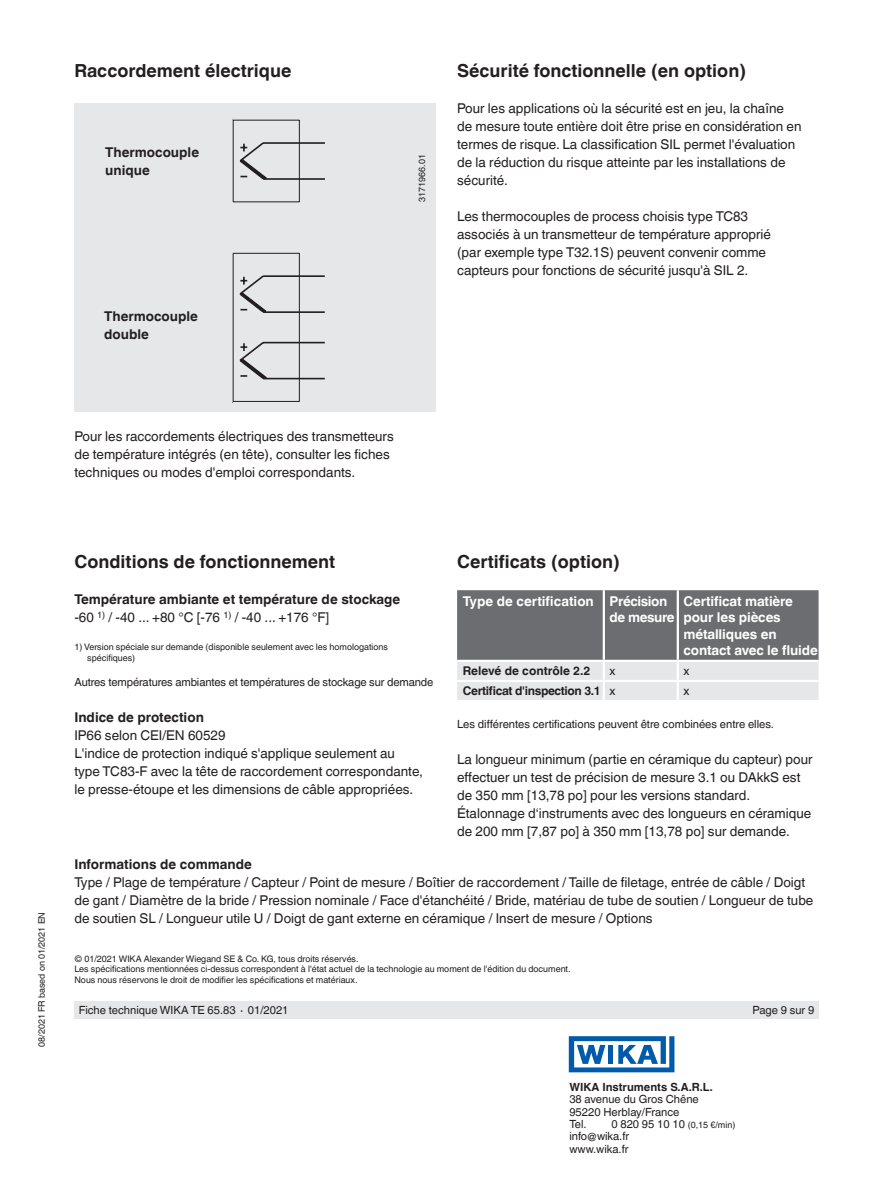
<style>
.page{position:relative;width:893px;height:1188px;background:#fff}
.page>*{position:absolute;margin:0;border:0;box-sizing:border-box;transform-origin:0 0}
.t1{font:700 18px "Helvetica World";color:#231f20}
.t2{font:13.5px/18px "Helvetica World";color:#231f20}
.t3{font:700 13.5px/18px "Helvetica World";color:#231f20}
.t4{font:700 13.5px/16.5px "Helvetica World";letter-spacing:-.01em;color:#fff}
.t5{font:700 13.5px/16.5px "Helvetica World";letter-spacing:-.03em;color:#fff}
.t6{font:700 12px "Helvetica World";letter-spacing:-.03em;color:#231f20}
.t7{font:700 12px "Helvetica World";color:#231f20}
.t8{font:12px "Helvetica World";color:#231f20}
.t9{font:11.25px/12.3px "Helvetica World";color:#231f20}
.t10{font:700 11.25px "Helvetica World";color:#231f20}
.t11{font:9px/10.5px "Helvetica World";color:#231f20}
.s1{font-weight:400}
.s2{font-size:11.25px}
</style>
<div class="page">
<div style="left:74px;top:1001px;width:745px;height:17px;background:#e6e7e9"></div>
<svg style="left:569px;top:1036px;width:105px;height:36px"></svg>
<div style="left:74px;top:103px;width:362px;height:309px;background:#e6e7e9"></div>
<hr style="left:233px;top:120px;width:1px;height:82px;background:#231f20">
<hr style="left:299px;top:120px;width:1px;height:82px;background:#231f20">
<hr style="left:233px;top:253px;width:1px;height:148px;background:#231f20">
<hr style="left:299px;top:253px;width:1px;height:148px;background:#231f20">
<hr style="left:233px;top:120px;width:66px;height:1px;background:#231f20">
<hr style="left:233px;top:201px;width:66px;height:1px;background:#231f20">
<hr style="left:233px;top:253px;width:66px;height:1px;background:#231f20">
<hr style="left:233px;top:401px;width:66px;height:1px;background:#231f20">
<svg style="left:238px;top:141px;width:87px;height:240px"></svg>
<svg style="left:457px;top:590px;width:362px;height:110px;background:#999a9c"></svg>
<hr style="left:457px;top:660px;width:147px;height:2px;background:#fff">
<hr style="left:604px;top:660px;width:74px;height:2px;background:#fff">
<hr style="left:678px;top:660px;width:141px;height:2px;background:#fff">
<h1 class="t1" style="left:74px;top:60px;width:219px">Raccordement électrique</h1>
<p class="t3" style="left:105px;top:143px;width:95px">Thermocouple unique</p>
<p class="t3" style="left:104px;top:308px;width:95px">Thermocouple double</p>
<p class="t11" style="left:417px;top:202px;width:49px;rotate:-90deg">3171966.01</p>
<h1 class="t1" style="left:457px;top:60px;width:290px">Sécurité fonctionnelle (en option)</h1>
<p class="t2" style="left:457px;top:99px;width:346px">Pour les applications où la sécurité est en jeu, la chaîne de mesure toute entière doit être prise en considération en termes de risque. La classification SIL permet l'évaluation de la réduction du risque atteinte par les installations de sécurité.</p>
<p class="t2" style="left:457px;top:207px;width:315px">Les thermocouples de process choisis type TC83 associés à un transmetteur de température approprié (par exemple type T32.1S) peuvent convenir comme capteurs pour fonctions de sécurité jusqu'à SIL 2.</p>
<p class="t2" style="left:74px;top:427px;width:321px">Pour les raccordements électriques des transmetteurs de température intégrés (en tête), consulter les fiches techniques ou modes d'emploi correspondants.</p>
<p class="t11" style="left:36px;top:1047px;width:136px;rotate:-90deg">08/2021 FR based on 01/2021 EN</p>
<h1 class="t1" style="left:74px;top:551px;width:262px">Conditions de fonctionnement</h1>
<p class="t3" style="left:74px;top:590px;width:327px">Température ambiante et température de stockage <span class="s1">-60</span> <sup>1)</sup> <span class="s1">/ -40 ... +80 °C [-76</span> <sup>1)</sup> <span class="s1">/ -40 ... +176 °F]</span></p>
<p class="t11" style="left:87px;top:642px;width:302px;text-indent:-13px">1) Version spéciale sur demande (disponible seulement avec les homologations spécifiques)</p>
<p class="t9" style="left:74px;top:676px;width:360px">Autres températures ambiantes et températures de stockage sur demande</p>
<p class="t3" style="left:74px;top:708px;width:131px">Indice de protection</p>
<p class="t2" style="left:74px;top:726px;width:350px">IP66 selon CEI/EN 60529<br>L'indice de protection indiqué s'applique seulement au type TC83-F avec la tête de raccordement correspondante, le presse-étoupe et les dimensions de câble appropriées.</p>
<h1 class="t1" style="left:457px;top:551px;width:164px">Certificats (option)</h1>
<p class="t5" style="left:610px;top:593px;width:67px;text-indent:-147px">Type de certification Précision de mesure</p>
<p class="t4" style="left:683px;top:593px;width:136px">Certificat matière pour les pièces métalliques en contact avec le fluide</p>
<p class="t7" style="left:463px;top:664px;width:129px">Relevé de contrôle 2.2</p>
<p class="t8" style="left:610px;top:664px;width:7px">x</p>
<p class="t8" style="left:683px;top:664px;width:7px">x</p>
<p class="t6" style="left:463px;top:684px;width:154px">Certificat d'inspection 3.1 <span class="s1">x</span></p>
<p class="t8" style="left:683px;top:684px;width:7px">x</p>
<p class="t9" style="left:457px;top:718px;width:318px">Les différentes certifications peuvent être combinées entre elles.</p>
<p class="t2" style="left:457px;top:750px;width:357px">La longueur minimum (partie en céramique du capteur) pour effectuer un test de précision de mesure 3.1 ou DAkkS est de 350 mm [13,78 po] pour les versions standard.<br>Étalonnage d‘instruments avec des longueurs en céramique de 200 mm [7,87 po] à 350 mm [13,78 po] sur demande.</p>
<p class="t3" style="left:74px;top:855px;width:179px">Informations de commande</p>
<p class="t2" style="left:74px;top:873px;width:740px">Type / Plage de température / Capteur / Point de mesure / Boîtier de raccordement / Taille de filetage, entrée de câble / Doigt de gant / Diamètre de la bride / Pression nominale / Face d'étanchéité / Bride, matériau de tube de soutien / Longueur de tube de soutien SL / Longueur utile U / Doigt de gant externe en céramique / Insert de mesure / Options</p>
<p class="t11" style="left:74px;top:953px;width:498px">© 01/2021 WIKA Alexander Wiegand SE &amp; Co. KG, tous droits réservés.<br>Les spécifications mentionnées ci-dessus correspondent à l'état actuel de la technologie au moment de l'édition du document.<br>Nous nous réservons le droit de modifier les spécifications et matériaux.</p>
<p class="t9" style="left:79px;top:1004px;width:211px">Fiche technique WIKA TE 65.83 ∙ 01/2021</p>
<p class="t9" style="left:753px;top:1004px;width:63px">Page 9 sur 9</p>
<p class="t10" style="left:569px;top:1081px;width:145px">WIKA Instruments S.A.R.L.</p>
<p class="t9" style="left:569px;top:1093px;width:131px">38 avenue du Gros Chêne<br>95220 Herblay/France<br>Tel.</p>
<p class="t11" style="left:611px;top:1120px;width:125px"><span class="s2">0 820 95 10 10</span> (0,15 €/min)</p>
<p class="t9" style="left:569px;top:1130px;width:61px">info@wika.fr www.wika.fr</p>
</div>
